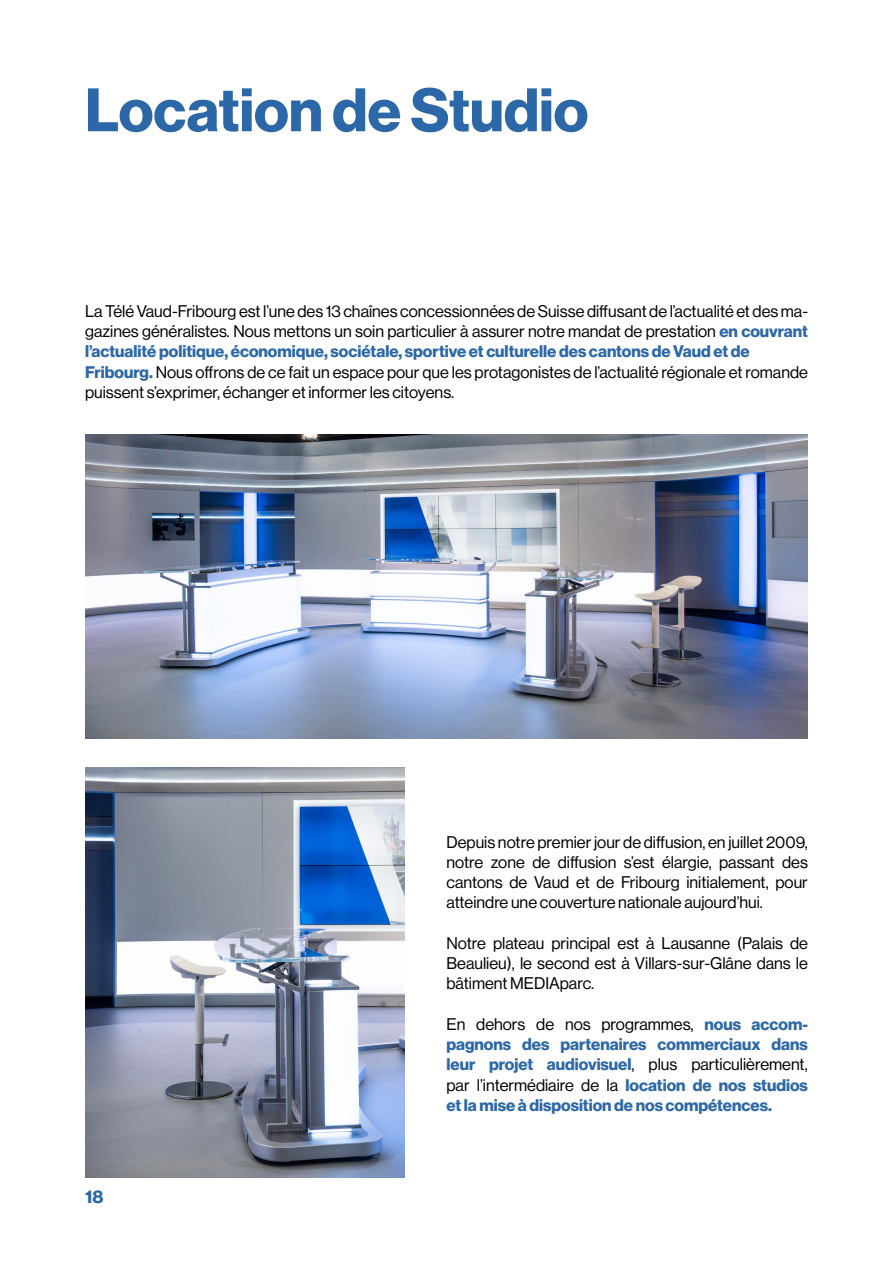
<style>
.page{position:relative;width:893px;height:1263px;background:#fff}
.page>*{position:absolute;margin:0;border:0;box-sizing:border-box;transform-origin:0 0}
.t1{font:60px "N Haas Grotesk DS Std 75 Bd";color:#2c68a7}
.t2{font:18px "N Haas Grotesk DS Std 75 Bd";color:#2c68a7}
.t3{font:16.5px/20.2px "N Haas Grotesk DS Std 55 Rg";color:#000}
.t4{font:16.5px "N Haas Grotesk DS Std 75 Bd";color:#2c68a7}
.s1{font-family:"N Haas Grotesk DS Std 75 Bd";color:#2c68a7}
</style>
<div class="page">
<img style="left:85px;top:768px;width:320px;height:410px">
<img style="left:85px;top:434px;width:723px;height:304px">
<h1 class="t1" style="left:85px;top:75px;width:505px">Location de Studio</h1>
<p class="t3" style="left:85px;top:301px;width:724px">La Télé Vaud-Fribourg est l’une des 13 chaînes concessionnées de Suisse diffusant de l’actualité et des ma&shy;gazines généralistes. Nous mettons un soin particulier à assurer notre mandat de prestation <span class="s1">en couvrant</span></p>
<p class="t4" style="left:85px;top:342px;width:666px">l’actualité politique, économique, sociétale, sportive et culturelle des cantons de Vaud et de</p>
<p class="t3" style="left:85px;top:362px;width:724px"><span class="s1">Fribourg.</span> Nous offrons de ce fait un espace pour que les protagonistes de l’actualité régionale et romande puissent s’exprimer, échanger et informer les citoyens.</p>
<p class="t2" style="left:85px;top:1186px;width:20px">18</p>
<p class="t3" style="left:446px;top:832px;width:363px;text-align:justify">Depuis notre premier jour de diffusion, en juillet 2009, notre zone de diffusion s’est élargie, passant des cantons de Vaud et de Fribourg initialement, pour atteindre une couverture nationale aujourd’hui.</p>
<p class="t3" style="left:446px;top:933px;width:363px;text-align:justify">Notre plateau principal est à Lausanne (Palais de Beaulieu), le second est à Villars-sur-Glâne dans le bâtiment MEDIAparc.</p>
<p class="t3" style="left:446px;top:1014px;width:363px">En dehors de nos programmes, <span class="s1">nous accom-</span></p>
<p class="t4" style="left:446px;top:1034px;width:363px">pagnons des partenaires commerciaux dans</p>
<p class="t3" style="left:446px;top:1054px;width:363px"><span class="s1">leur projet audiovisuel</span>, plus particulièrement, par l’intermédiaire de la <span class="s1">location de nos studios</span></p>
<p class="t4" style="left:446px;top:1095px;width:327px">et la mise à disposition de nos compétences.</p>
</div>
